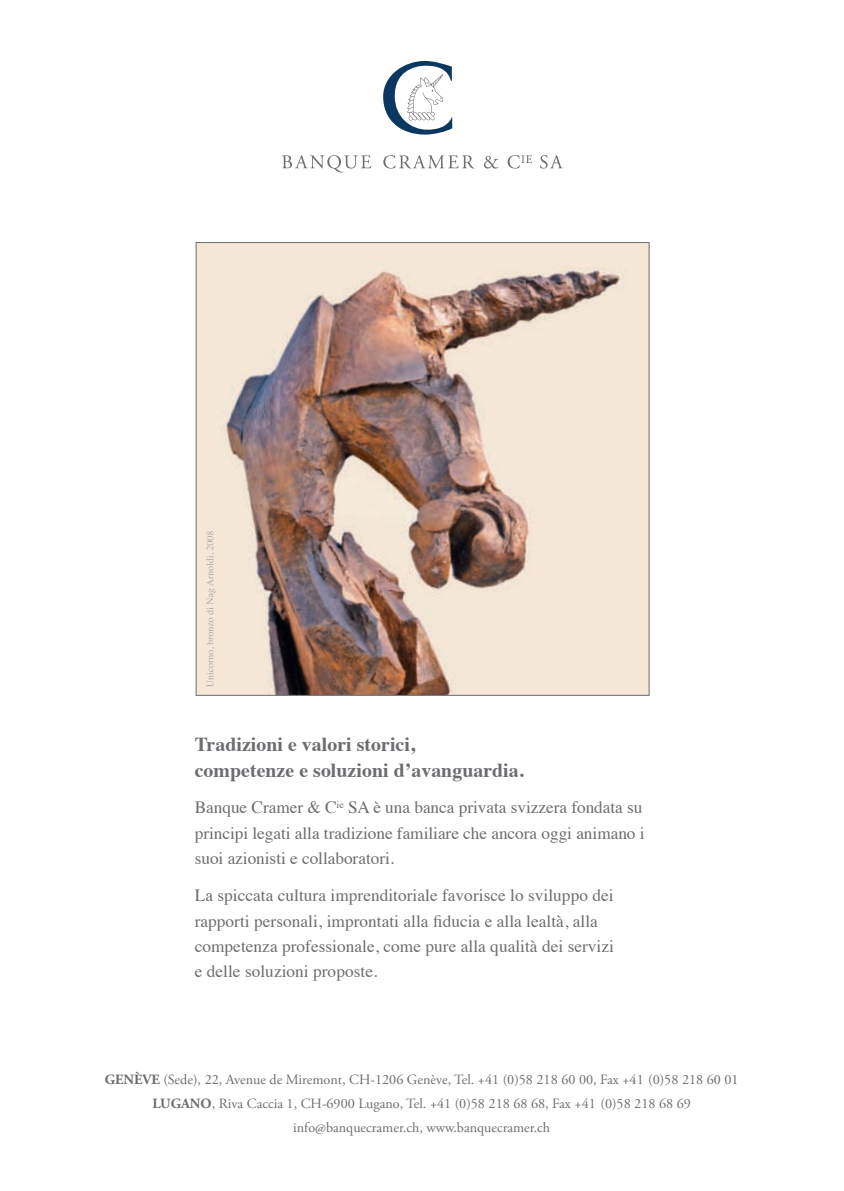
<style>
.page{position:relative;width:844px;height:1191px;background:#fff}
.page>*{position:absolute;margin:0;border:0;box-sizing:border-box;transform-origin:0 0}
.t1{font:700 19.78px/25.4px "Times";letter-spacing:.005em;color:#6c6d70}
.t2{font:17.32px/25.4px "Times";letter-spacing:.005em;color:#6c6d70}
.t3{font:14.17px/24px "Adobe Garamond Pro";color:#6c6d70;text-align:center}
.s1{font-weight:700}
</style>
<div class="page">
<svg style="left:383px;top:61px;width:69px;height:74px"></svg>
<svg style="left:282px;top:155px;width:89px;height:17px"></svg>
<svg style="left:383px;top:155px;width:91px;height:13px"></svg>
<svg style="left:484px;top:156px;width:14px;height:12px"></svg>
<svg style="left:540px;top:155px;width:22px;height:13px"></svg>
<svg style="left:507px;top:155px;width:25px;height:13px"></svg>
<img style="left:198px;top:244px;width:449px;height:449px">
<img style="left:206px;top:531px;width:9px;height:156px">
<p class="t1" style="left:195px;top:729px;width:330px">Tradizioni e valori storici,<br>competenze e soluzioni d’avanguardia.</p>
<p class="t2" style="left:195px;top:793px;width:451px">Banque Cramer &amp; C<sup>ie</sup> SA è una banca privata svizzera fondata su principi legati alla tradizione familiare che ancora oggi animano i suoi azionisti e collaboratori.</p>
<p class="t2" style="left:195px;top:881px;width:420px">La spiccata cultura imprenditoriale favorisce lo sviluppo dei rapporti personali, improntati alla fiducia e alla lealtà, alla competenza professionale, come pure alla qualità dei servizi e delle soluzioni proposte.</p>
<p class="t3" style="left:105px;top:1067px;width:635px"><span class="s1">GENÈVE</span> (Sede), 22, Avenue de Miremont, CH-1206 Genève, Tel. +41 (0)58 218 60 00, Fax +41 (0)58 218 60 01<br><span class="s1">LUGANO</span>, Riva Caccia 1, CH-6900 Lugano, Tel. +41 (0)58 218 68 68, Fax +41 (0)58 218 68 69 info@banquecramer.ch, www.banquecramer.ch</p>
</div>
